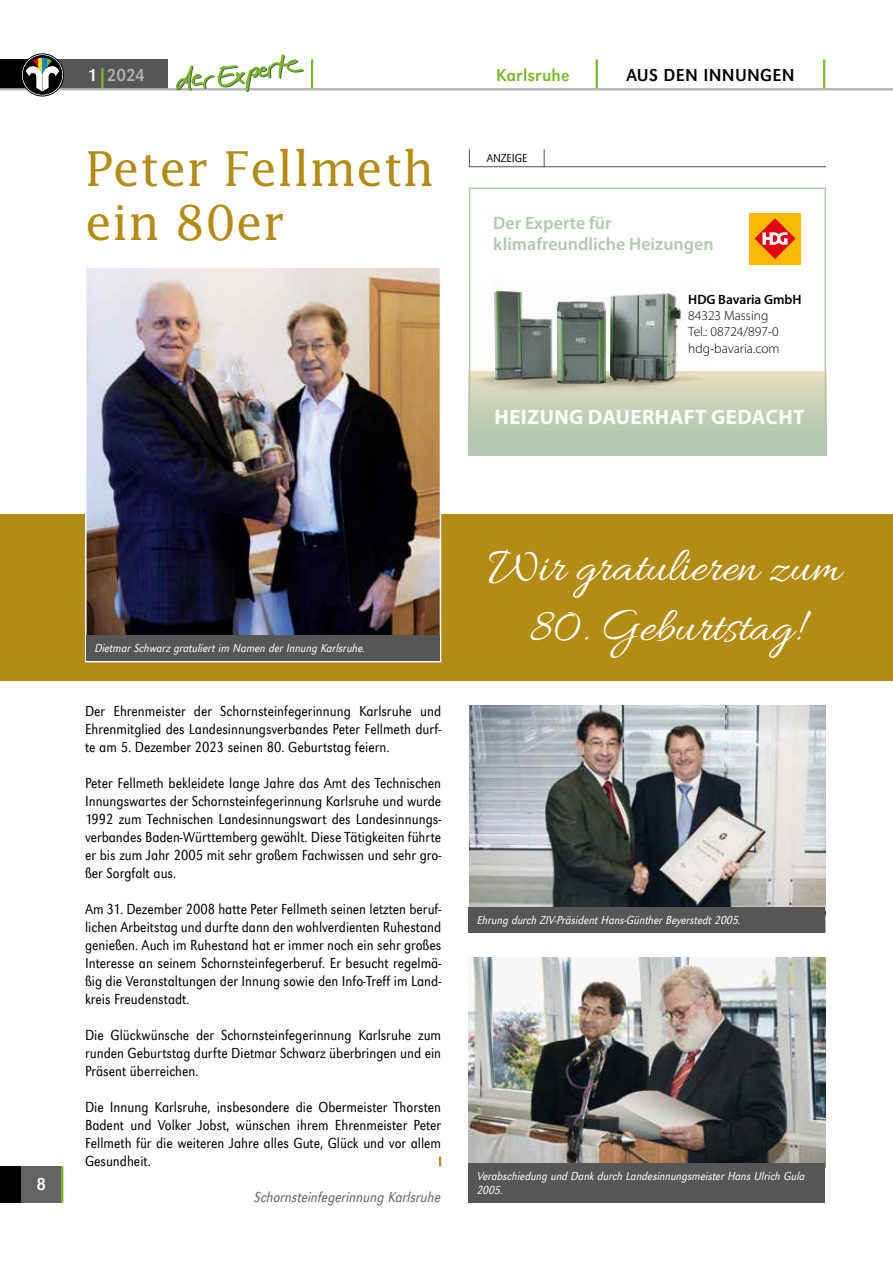
<style>
.page{position:relative;width:893px;height:1263px;background:#fff}
.page>*{position:absolute;margin:0;border:0;box-sizing:border-box;transform-origin:0 0}
.t1{font:49.5px "Allura";color:#fff}
.t2{font:48px/54px "Lucida Std";color:#b28c14}
.t3{font:700 20.85px "Myriad Pro";letter-spacing:.02em;color:#fff}
.t4{font:600 18px/21.6px "Myriad Pro";color:#b2c8af}
.t5{font:condensed 18px "EXPERTEURW Grot T";letter-spacing:.015em;color:#000}
.t6{font:condensed 18px "EXPERTEURW Grot T";letter-spacing:.01em;color:#76b828}
.t7{font:condensed 18px "EXPERTEURW Grot T";color:#b1b2b3}
.t8{font:condensed 18px "EXPERTEURW Grot T";color:#fff}
.t9{font:300 15px/18px "EXPERTEURW Grot T Extracond";color:#000;text-align:justify}
.t10{font:15px "EXPERTEURW Grot T Extracond L Ital";color:#636362}
.t11{font:300 13.5px/16.2px "Myriad Pro";color:#000}
.t12{font:600 13.5px "Myriad Pro";color:#000}
.t13{font:12px/14.2px "EXPERTEURW Grot T Extracond L Ital";color:#fff}
.t14{font:300 12px "EXPERTEURW Grot T Extracond";color:#000}
.s1{color:#fff}
</style>
<div class="page">
<hr style="left:311px;top:59px;width:2px;height:30px;background:#76b828">
<hr style="left:596px;top:59px;width:2px;height:30px;background:#76b828">
<hr style="left:823px;top:59px;width:2px;height:30px;background:#76b828">
<div style="left:0;top:59px;width:28px;height:30px;background:#000"></div>
<div style="left:51px;top:59px;width:117px;height:30px;background:#565656"></div>
<hr style="left:101px;top:68px;width:2px;height:21px;background:#76b828">
<div style="left:0;top:1166px;width:21px;height:36px;background:#000"></div>
<div style="left:21px;top:1166px;width:41px;height:36px;background:#636362"></div>
<hr style="left:61px;top:1166px;width:2px;height:36px;background:#76b828">
<hr style="left:0;top:88px;width:893px;height:2px;background:#b1b2b3">
<svg style="left:176px;top:54px;width:128px;height:38px"></svg>
<svg style="left:21px;top:54px;width:43px;height:42px"></svg>
<div style="left:21px;top:54px;width:43px;height:42px;border:1px solid #000;border-radius:50%"></div>
<div style="left:23px;top:56px;width:39px;height:38px;background:#000;border-radius:50%"></div>
<div style="left:23px;top:56px;width:39px;height:38px;border:1px solid #000;border-radius:50%"></div>
<svg style="left:26px;top:58px;width:33px;height:33px"></svg>
<div style="left:0;top:514px;width:893px;height:166px;background:#b28c14"></div>
<img style="left:469px;top:705px;width:356px;height:202px">
<img style="left:469px;top:957px;width:356px;height:206px">
<div style="left:469px;top:1163px;width:356px;height:39px;background:#565656"></div>
<div style="left:469px;top:907px;width:356px;height:25px;background:#565656"></div>
<div style="left:749px;top:213px;width:51px;height:51px;background:#fbba00"></div>
<svg style="left:755px;top:218px;width:40px;height:41px"></svg>
<div style="left:469px;top:372px;width:357px;height:83px;background:linear-gradient(to bottom,#e5ddbf,#a8c4ac)"></div>
<img style="left:472px;top:287px;width:237px;height:109px">
<img style="left:494px;top:291px;width:185px;height:92px">
<div style="left:469px;top:188px;width:357px;height:267px;border:2px solid #b2c8af"></div>
<hr style="left:469px;top:166px;width:357px;height:1px;background:#636362">
<svg style="left:469px;top:149px;width:1px;height:17px"></svg>
<svg style="left:544px;top:149px;width:1px;height:17px"></svg>
<svg style="left:439px;top:1156px;width:2px;height:10px"></svg>
<img style="left:88px;top:269px;width:350px;height:367px">
<div style="left:85px;top:266px;width:356px;height:396px;border:2px solid #fff"></div>
<div style="left:87px;top:636px;width:353px;height:25px;background:#565656"></div>
<p class="t7" style="left:87px;top:65px;width:59px"><span class="s1">1</span> 2024</p>
<p class="t6" style="left:496px;top:65px;width:75px">Karlsruhe</p>
<p class="t5" style="left:626px;top:65px;width:170px">AUS DEN INNUNGEN</p>
<h2 class="t2" style="left:85px;top:141px;width:351px">Peter Fellmeth ein 80er</h2>
<p class="t14" style="left:487px;top:151px;width:42px">ANZEIGE</p>
<p class="t4" style="left:493px;top:211px;width:222px">Der Experte für klimafreundliche Heizungen</p>
<p class="t12" style="left:688px;top:291px;width:115px">HDG Bavaria GmbH</p>
<p class="t11" style="left:688px;top:307px;width:93px">84323 Massing<br>Tel.: 08724/897-0 hdg-bavaria.com</p>
<h3 class="t3" style="left:495px;top:403px;width:311px">HEIZUNG DAUERHAFT GEDACHT</h3>
<p class="t8" style="left:37px;top:1174px;width:11px">8</p>
<p class="t13" style="left:95px;top:641px;width:272px">Dietmar Schwarz gratuliert im Namen der Innung Karlsruhe.</p>
<p class="t9" style="left:85px;top:702px;width:358px">Der Ehrenmeister der Schornsteinfegerinnung Karlsruhe und Ehrenmitglied des Landesinnungsverbandes Peter Fellmeth durf&shy;te am 5. Dezember 2023 seinen 80. Geburtstag feiern.</p>
<p class="t9" style="left:85px;top:774px;width:358px">Peter Fellmeth bekleidete lange Jahre das Amt des Technischen Innungswartes der Schornsteinfegerinnung Karlsruhe und wurde 1992 zum Technischen Landesinnungswart des Landesinnungs&shy;verbandes Baden-Württemberg gewählt. Diese Tätigkeiten führte er bis zum Jahr 2005 mit sehr großem Fachwissen und sehr gro&shy;ßer Sorgfalt aus.</p>
<p class="t9" style="left:85px;top:900px;width:358px">Am 31. Dezember 2008 hatte Peter Fellmeth seinen letzten beruf&shy;lichen Arbeitstag und durfte dann den wohlverdienten Ruhestand genießen. Auch im Ruhestand hat er immer noch ein sehr großes Interesse an seinem Schornsteinfegerberuf. Er besucht regelmä&shy;ßig die Veranstaltungen der Innung sowie den Info-Treff im Land&shy;kreis Freudenstadt.</p>
<p class="t9" style="left:85px;top:1026px;width:358px">Die Glückwünsche der Schornsteinfegerinnung Karlsruhe zum runden Geburtstag durfte Dietmar Schwarz überbringen und ein Präsent überreichen.</p>
<p class="t9" style="left:85px;top:1098px;width:358px">Die Innung Karlsruhe, insbesondere die Obermeister Thorsten Badent und Volker Jobst, wünschen ihrem Ehrenmeister Peter Fellmeth für die weiteren Jahre alles Gute, Glück und vor allem Gesundheit.</p>
<p class="t10" style="left:255px;top:1189px;width:188px">Schornsteinfegerinnung Karlsruhe</p>
<h1 class="t1" style="left:489px;top:540px;width:354px">Wir gratulieren zum</h1>
<h1 class="t1" style="left:529px;top:599px;width:273px">80. Geburtstag!</h1>
<p class="t13" style="left:477px;top:913px;width:265px">Ehrung durch ZIV-Präsident Hans-Günther Beyerstedt 2005.</p>
<p class="t13" style="left:477px;top:1169px;width:329px">Verabschiedung und Dank durch Landesinnungsmeister Hans Ulrich Gula<br>2005.</p>
</div>
